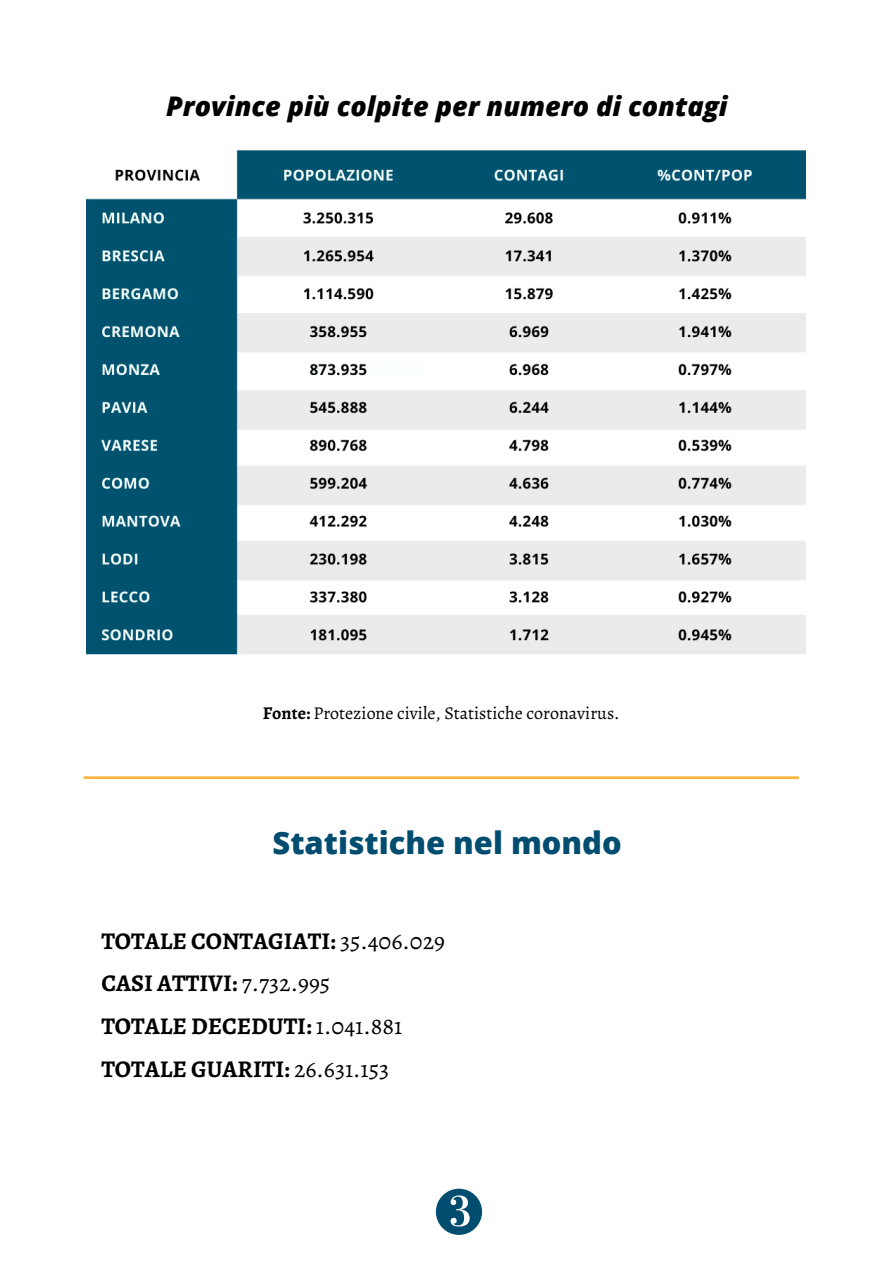
<style>
.page{position:relative;width:894px;height:1264px;background:#fff}
.page>*{position:absolute;margin:0;border:0;box-sizing:border-box;transform-origin:0 0}
.t1{font:800 30.9px "Open Sans";color:#004d70}
.t2{font:italic 800 27px "Open Sans";color:#000}
.t3{font:700 24px/42.8px "Alegreya";color:#000}
.t4{font:18px "Alegreya";color:#000}
.s1{font-weight:700}
.s2{font-weight:400}
</style>
<div class="page">
<svg style="left:83px;top:776px;width:715px;height:3px;background:#ffbd52"></svg>
<svg style="left:436px;top:1188px;width:46px;height:46px"></svg>
<img style="left:86px;top:150px;width:719px;height:505px">
<p class="t2" style="left:166px;top:87px;width:563px">Province più colpite per numero di contagi</p>
<p class="t4" style="left:262px;top:700px;width:358px"><span class="s1">Fonte:</span> Protezione civile, Statistiche coronavirus.</p>
<p class="t1" style="left:272px;top:820px;width:350px">Statistiche nel mondo</p>
<p class="t3" style="left:101px;top:919px;width:345px">TOTALE CONTAGIATI: <span class="s2">35.406.029<br></span>CASI ATTIVI: <span class="s2">7.732.995<br></span>TOTALE DECEDUTI: <span class="s2">1.041.881<br></span>TOTALE GUARITI: <span class="s2">26.631.153</span></p>
</div>
